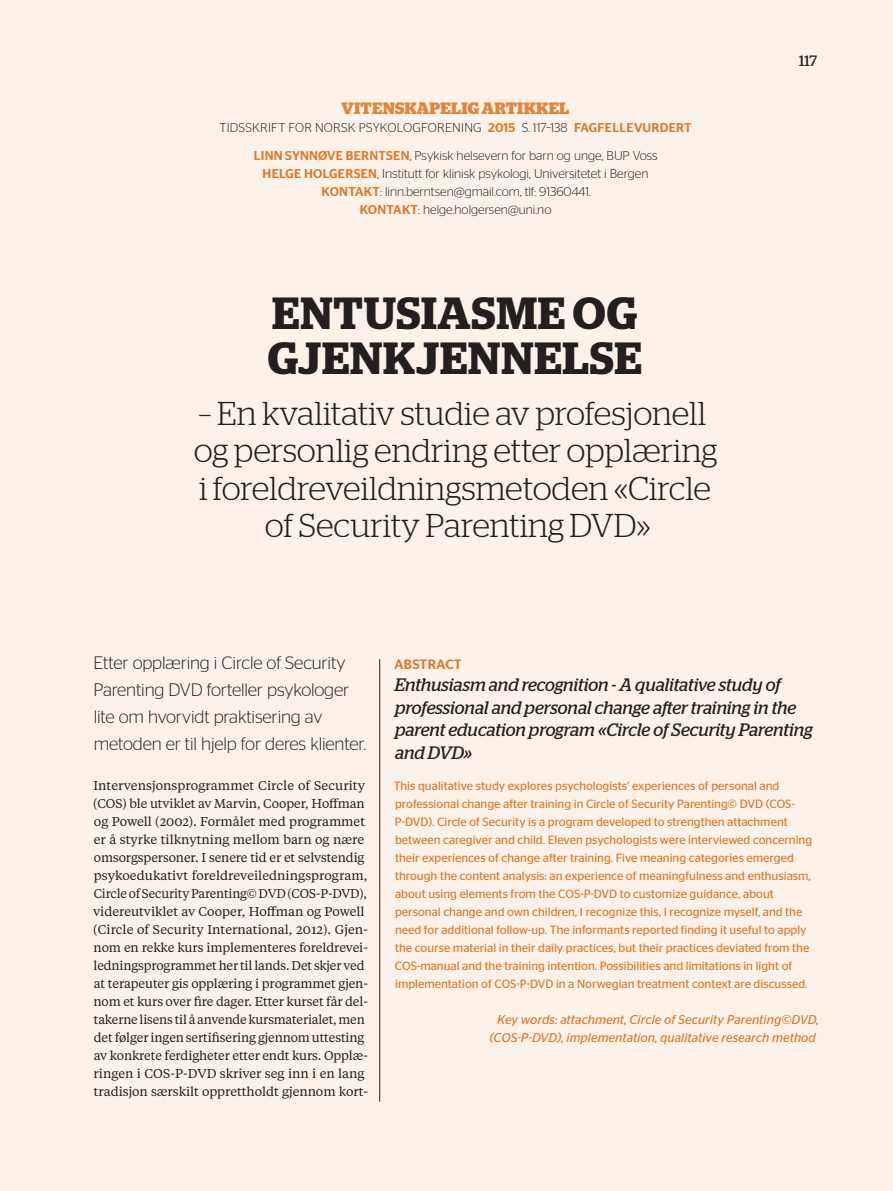
<style>
.page{position:relative;width:893px;height:1191px;background:#fcf2e9}
.page>*{position:absolute;margin:0;border:0;box-sizing:border-box;transform-origin:0 0}
.t1{font:600 45px/45px "Stag";letter-spacing:.02em;color:#231f20}
.t2{font:300 33px/37.5px "Stag";color:#231f20;text-align:center}
.t3{font:italic 18px/22.5px "Stag";color:#231f20}
.t4{font:300 18px/27px "Stag Sans";letter-spacing:-.01em;color:#231f20}
.t5{font:700 16.5px "Stag";letter-spacing:.08em;color:#e2853c}
.t6{font:15px "Stag";color:#231f20}
.t7{font:500 13.5px "Stag Sans";letter-spacing:.02em;color:#de792a}
.t8{font:12.75px/18px "Tiempos Text";letter-spacing:-.01em;color:#231f20}
.t9{font:300 12.75px/18px "Stag Sans";color:#231f20;text-align:center}
.t10{font:italic 12.75px/18px "Stag Sans";color:#de792a;text-align:right}
.t11{font:300 12.75px "Stag Sans";letter-spacing:.02em;color:#231f20}
.t12{font:12px/18px "Stag Sans";color:#de792a}
.s1{font-weight:500;color:#de792a}
</style>
<div class="page">
<hr style="left:379px;top:659px;width:1px;height:442px;background:#231f20">
<h3 class="t5" style="left:342px;top:98px;width:54px">VITENSK</h3>
<h3 class="t5" style="left:417px;top:98px;width:101px">APELIG ARTIKK</h3>
<h3 class="t5" style="left:549px;top:98px;width:18px">EL</h3>
<p class="t11" style="left:219px;top:120px;width:474px">TIDSSKRIFT FOR NORSK PSYKOLOGFORENING <span class="s1">2015</span> S. 117–138 <span class="s1">FAGFELLEVURDERT</span></p>
<p class="t9" style="left:254px;top:146px;width:405px"><span class="s1">LINN SYNNØVE BERNTSEN</span>, Psykisk helsevern for barn og unge, BUP Voss <span class="s1">HELGE HOLGERSEN</span>, Institutt for klinisk psykologi, Universitetet i Bergen <span class="s1">KONTAKT</span>: linn.berntsen@gmail.com, tlf: 91360441.<br><span class="s1">KONTAKT</span>: helge.holgersen@uni.no</p>
<h1 class="t1" style="left:268px;top:291px;width:375px">ENTUSIASME OG<br>GJENKJENNELSE</h1>
<h2 class="t2" style="left:194px;top:394px;width:525px">– En kvalitativ studie av profesjonell og personlig endring etter opplæring i foreldreveildningsmetoden «Circle of Security Parenting DVD»</h2>
<p class="t6" style="left:799px;top:52px;width:20px">117</p>
<h3 class="t4" style="left:93px;top:648px;width:274px">Etter opplæring i Circle of Security Parenting DVD forteller psykologer lite om hvorvidt praktisering av metoden er til hjelp for deres klienter.</h3>
<p class="t8" style="left:93px;top:776px;width:276px">Intervensjonsprogrammet Circle of Security (COS) ble utviklet av Marvin, Cooper, Hoffman og Powell (2002). Formålet med programmet er å styrke tilknytning mellom barn og nære omsorgspersoner. I senere tid er et selvstendig psykoedukativt foreldreveiledningsprogram, Circle of Security Parenting© DVD (COS-P-DVD), videreutviklet av Cooper, Hoffman og Powell (Circle of Security International, 2012). Gjen&shy;nom en rekke kurs implementeres foreldrevei&shy;ledningsprogrammet her til lands. Det skjer ved at terapeuter gis opplæring i programmet gjen&shy;nom et kurs over fire dager. Etter kurset får del&shy;takerne lisens til å anvende kursmaterialet, men det følger ingen sertifisering gjennom uttesting av konkrete ferdigheter etter endt kurs. Opplæ&shy;ringen i COS-P-DVD skriver seg inn i en lang tradisjon særskilt opprettholdt gjennom kort-</p>
<p class="t7" style="left:395px;top:656px;width:69px">ABSTRACT</p>
<h3 class="t3" style="left:395px;top:673px;width:419px">Enthusiasm and recognition - A qualitative study of professional and personal change after training in the parent education program «Circle of Security Parenting and DVD»</h3>
<p class="t12" style="left:394px;top:777px;width:420px">This qualitative study explores psychologists’ experiences of personal and professional change after training in Circle of Security Parenting© DVD (COS-P-DVD). Circle of Security is a program developed to strengthen attachment between caregiver and child. Eleven psychologists were interviewed concerning their experiences of change after training. Five meaning categories emerged through the content analysis: an experience of meaningfulness and enthusiasm, about using elements from the COS-P-DVD to customize guidance, about personal change and own children, I recognize this, I recognize myself, and the need for additional follow-up. The informants reported finding it useful to apply the course material in their daily practices, but their practices deviated from the COS-manual and the training intention. Possibilities and limitations in light of implementation of COS-P-DVD in a Norwegian treatment context are discussed.</p>
<p class="t10" style="left:489px;top:1010px;width:331px">Key words: attachment, Circle of Security Parenting©DVD, (COS-P-DVD), implementation, qualitative research method</p>
</div>
